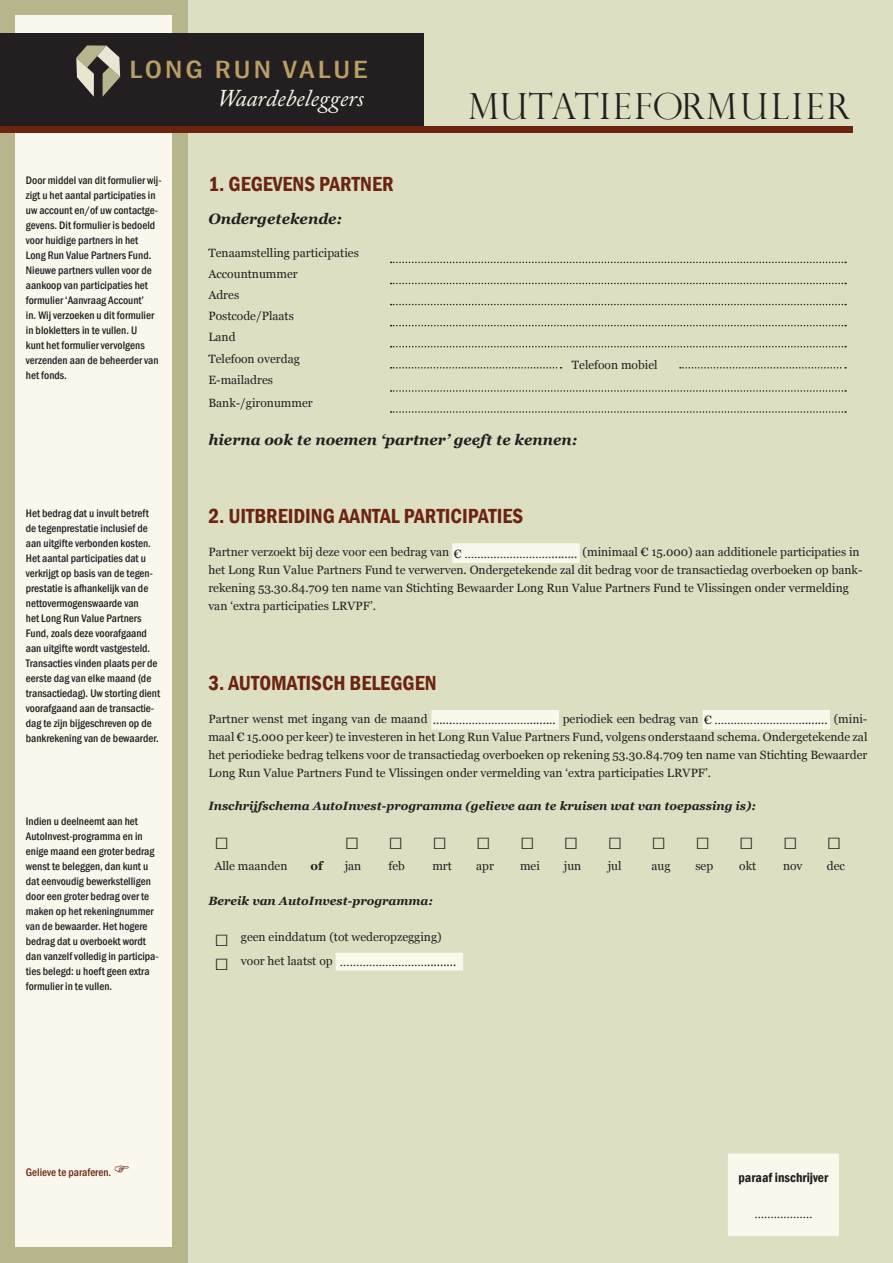
<style>
.page{position:relative;width:893px;height:1263px;background:#dddfc3}
.page>*{position:absolute;margin:0;border:0;box-sizing:border-box;transform-origin:0 0}
.t1{font:300 36px "Perpetua Titling";letter-spacing:.04em;color:#231f20}
.t2{font:500 condensed 25.65px "Franklin Gothic";letter-spacing:.1em;color:#b99f66;scale:1.2 1}
.t3{font:italic 24px "Adobe Caslon Pro";color:#faf7ed}
.t4{font:24px "Georgia";color:#231f20}
.Heading_1{font:600 condensed 21px "Franklin Gothic";color:#6c2411}
.Heading_2{font:italic 700 15px "Georgia";color:#231f20}
.t5{font:600 condensed 13.5px "Franklin Gothic";color:#231f20}
.Heading_1-2{font:12px/18px "Georgia";color:#231f20}
.Heading_1-3{font:italic 700 12px "Georgia";color:#231f20}
.t6{font:700 12px "Georgia";color:#231f20}
.t7{font:500 condensed 11.25px/15px "Franklin Gothic";color:#231f20}
.t8{font:500 condensed 11.25px "Franklin Gothic";color:#6c2411}
</style>
<div class="page">
<div style="left:0;top:0;width:187px;height:1263px;background:#b7b58c"></div>
<div style="left:16px;top:16px;width:156px;height:1231px;background:#faf7ed"></div>
<svg style="left:391px;top:262px;width:455px;height:1px"></svg>
<svg style="left:391px;top:283px;width:455px;height:1px"></svg>
<svg style="left:391px;top:304px;width:455px;height:1px"></svg>
<svg style="left:391px;top:325px;width:455px;height:1px"></svg>
<svg style="left:391px;top:346px;width:455px;height:1px"></svg>
<svg style="left:391px;top:367px;width:170px;height:1px"></svg>
<svg style="left:680px;top:367px;width:166px;height:1px"></svg>
<svg style="left:391px;top:390px;width:455px;height:2px"></svg>
<svg style="left:391px;top:411px;width:455px;height:2px"></svg>
<div style="left:0;top:126px;width:853px;height:6px;background:#6c2411"></div>
<div style="left:0;top:33px;width:423px;height:93px;background:#231f20"></div>
<svg style="left:76px;top:45px;width:44px;height:52px"></svg>
<div style="left:453px;top:544px;width:126px;height:18px;background:#faf7ed"></div>
<div style="left:452px;top:543px;width:128px;height:20px;border:2px solid #faf7ed"></div>
<div style="left:432px;top:711px;width:126px;height:18px;background:#faf7ed"></div>
<div style="left:431px;top:710px;width:128px;height:20px;border:2px solid #faf7ed"></div>
<div style="left:703px;top:711px;width:126px;height:18px;background:#faf7ed"></div>
<div style="left:702px;top:710px;width:128px;height:19px;border:2px solid #faf7ed"></div>
<div style="left:336px;top:953px;width:126px;height:17px;background:#faf7ed"></div>
<div style="left:336px;top:953px;width:127px;height:18px;border:2px solid #faf7ed"></div>
<div style="left:729px;top:1154px;width:109px;height:81px;background:#faf7ed"></div>
<div style="left:728px;top:1153px;width:111px;height:83px;border:2px solid #faf7ed"></div>
<p class="t2" style="left:129px;top:53px;width:200px">LONG RUN VALUE</p>
<p class="t3" style="left:217px;top:84px;width:148px">Waardebeleggers</p>
<p class="t1" style="left:468px;top:85px;width:384px">MUTATIEFORMULIER</p>
<p class="t7" style="left:26px;top:173px;width:137px">Door middel van dit formulier wij&shy;zigt u het aantal participaties in uw account en/of uw contactge&shy;gevens. Dit formulier is bedoeld voor huidige partners in het<br>Long Run Value Partners Fund.<br>Nieuwe partners vullen voor de aankoop van participaties het formulier ‘Aanvraag Account’<br>in. Wij verzoeken u dit formulier in blokletters in te vullen. U<br>kunt het formulier vervolgens verzenden aan de beheerder van het fonds.</p>
<p class="t7" style="left:26px;top:505px;width:136px">Het bedrag dat u invult betreft de tegenprestatie inclusief de aan uitgifte verbonden kosten.<br>Het aantal participaties dat u verkrijgt op basis van de tegen&shy;prestatie is afhankelijk van de nettovermogenswaarde van<br>het Long Run Value Partners<br>Fund, zoals deze voorafgaand aan uitgifte wordt vastgesteld.<br>Transacties vinden plaats per de eerste dag van elke maand (de transactiedag). Uw storting dient voorafgaand aan de transactie&shy;dag te zijn bijgeschreven op de bankrekening van de bewaarder.</p>
<p class="t7" style="left:26px;top:814px;width:134px">Indien u deelneemt aan het<br>AutoInvest-programma en in enige maand een groter bedrag wenst te beleggen, dan kunt u dat eenvoudig bewerkstelligen door een groter bedrag over te maken op het rekeningnummer van de bewaarder. Het hogere bedrag dat u overboekt wordt dan vanzelf volledig in participa&shy;ties belegd: u hoeft geen extra formulier in te vullen.</p>
<p class="Heading_1" style="left:208px;top:170px;width:187px">1. GEGEVENS PARTNER</p>
<p class="Heading_2" style="left:208px;top:209px;width:135px">Ondergetekende:</p>
<p class="Heading_1-2" style="left:208px;top:244px;width:152px">Tenaamstelling participaties</p>
<p class="Heading_1-2" style="left:208px;top:265px;width:91px">Accountnummer</p>
<p class="Heading_1-2" style="left:208px;top:286px;width:32px">Adres</p>
<p class="Heading_1-2" style="left:208px;top:307px;width:87px">Postcode/Plaats</p>
<p class="Heading_1-2" style="left:208px;top:329px;width:29px">Land</p>
<p class="Heading_1-2" style="left:208px;top:350px;width:93px">Telefoon overdag</p>
<p class="Heading_1-2" style="left:572px;top:356px;width:87px">Telefoon mobiel</p>
<p class="Heading_1-2" style="left:208px;top:371px;width:66px">E-mailadres</p>
<p class="Heading_1-2" style="left:208px;top:394px;width:106px">Bank-/gironummer</p>
<p class="Heading_2" style="left:208px;top:430px;width:370px">hierna ook te noemen ‘partner’ geeft te kennen:</p>
<p class="Heading_1" style="left:208px;top:502px;width:316px">2. UITBREIDING AANTAL PARTICIPATIES</p>
<p class="Heading_1-2" style="left:208px;top:544px;width:656px">Partner verzoekt bij deze voor een bedrag van € ………………………........ (minimaal € 15.000) aan additionele participaties in het Long Run Value Partners Fund te verwerven. Ondergetekende zal dit bedrag voor de transactiedag overboeken op bank&shy;rekening 53.30.84.709 ten name van Stichting Bewaarder Long Run Value Partners Fund te Vlissingen onder vermelding van ‘extra participaties LRVPF’.</p>
<p class="Heading_1" style="left:208px;top:669px;width:230px">3. AUTOMATISCH BELEGGEN</p>
<p class="Heading_1-2" style="left:208px;top:710px;width:349px">Partner wenst met ingang van de maand ......……………………........</p>
<p class="Heading_1-2" style="left:563px;top:710px;width:266px">periodiek een bedrag van € ………………………........</p>
<p class="Heading_1-2" style="left:208px;top:710px;width:661px;text-align:justify;text-indent:625px">(mini&shy;maal € 15.000 per keer) te investeren in het Long Run Value Partners Fund, volgens onderstaand schema. Ondergetekende zal het periodieke bedrag telkens voor de transactiedag overboeken op rekening 53.30.84.709 ten name van Stichting Bewaarder Long Run Value Partners Fund te Vlissingen onder vermelding van ‘extra participaties LRVPF’.</p>
<p class="Heading_1-3" style="left:208px;top:798px;width:549px">Inschrijfschema AutoInvest-programma (gelieve aan te kruisen wat van toepassing is):</p>
<p class="t4" style="left:214px;top:826px;width:16px">□</p>
<p class="t4" style="left:345px;top:826px;width:16px">□</p>
<p class="t4" style="left:388px;top:826px;width:16px">□</p>
<p class="t4" style="left:432px;top:826px;width:16px">□</p>
<p class="t4" style="left:476px;top:826px;width:16px">□</p>
<p class="t4" style="left:520px;top:826px;width:16px">□</p>
<p class="t4" style="left:564px;top:826px;width:16px">□</p>
<p class="t4" style="left:608px;top:826px;width:16px">□</p>
<p class="t4" style="left:651px;top:826px;width:16px">□</p>
<p class="t4" style="left:695px;top:826px;width:16px">□</p>
<p class="t4" style="left:739px;top:826px;width:16px">□</p>
<p class="t4" style="left:783px;top:826px;width:16px">□</p>
<p class="t4" style="left:827px;top:826px;width:16px">□</p>
<p class="Heading_1-2" style="left:214px;top:857px;width:75px">Alle maanden</p>
<p class="t6" style="left:311px;top:858px;width:14px">of</p>
<p class="Heading_1-2" style="left:345px;top:857px;width:18px">jan</p>
<p class="Heading_1-2" style="left:388px;top:857px;width:18px">feb</p>
<p class="Heading_1-2" style="left:432px;top:857px;width:21px">mrt</p>
<p class="Heading_1-2" style="left:476px;top:857px;width:19px">apr</p>
<p class="Heading_1-2" style="left:520px;top:857px;width:21px">mei</p>
<p class="Heading_1-2" style="left:564px;top:857px;width:19px">jun</p>
<p class="Heading_1-2" style="left:608px;top:857px;width:15px">jul</p>
<p class="Heading_1-2" style="left:651px;top:857px;width:21px">aug</p>
<p class="Heading_1-2" style="left:695px;top:857px;width:19px">sep</p>
<p class="Heading_1-2" style="left:739px;top:857px;width:19px">okt</p>
<p class="Heading_1-2" style="left:783px;top:857px;width:21px">nov</p>
<p class="Heading_1-2" style="left:827px;top:857px;width:20px">dec</p>
<p class="Heading_1-3" style="left:208px;top:893px;width:226px">Bereik van AutoInvest-programma:</p>
<p class="t4" style="left:214px;top:923px;width:16px">□</p>
<p class="t4" style="left:214px;top:947px;width:16px">□</p>
<p class="Heading_1-2" style="left:241px;top:928px;width:202px">geen einddatum (tot wederopzegging)</p>
<p class="Heading_1-2" style="left:241px;top:952px;width:93px">voor het laatst op</p>
<p class="Heading_1-2" style="left:340px;top:953px;width:118px">……………………….........</p>
<p class="t8" style="left:26px;top:1165px;width:87px">Gelieve te paraferen.</p>
<p class="t5" style="left:738px;top:1168px;width:91px">paraaf inschrijver</p>
<p class="Heading_1-2" style="left:754px;top:1204px;width:60px">………………</p>
</div>
